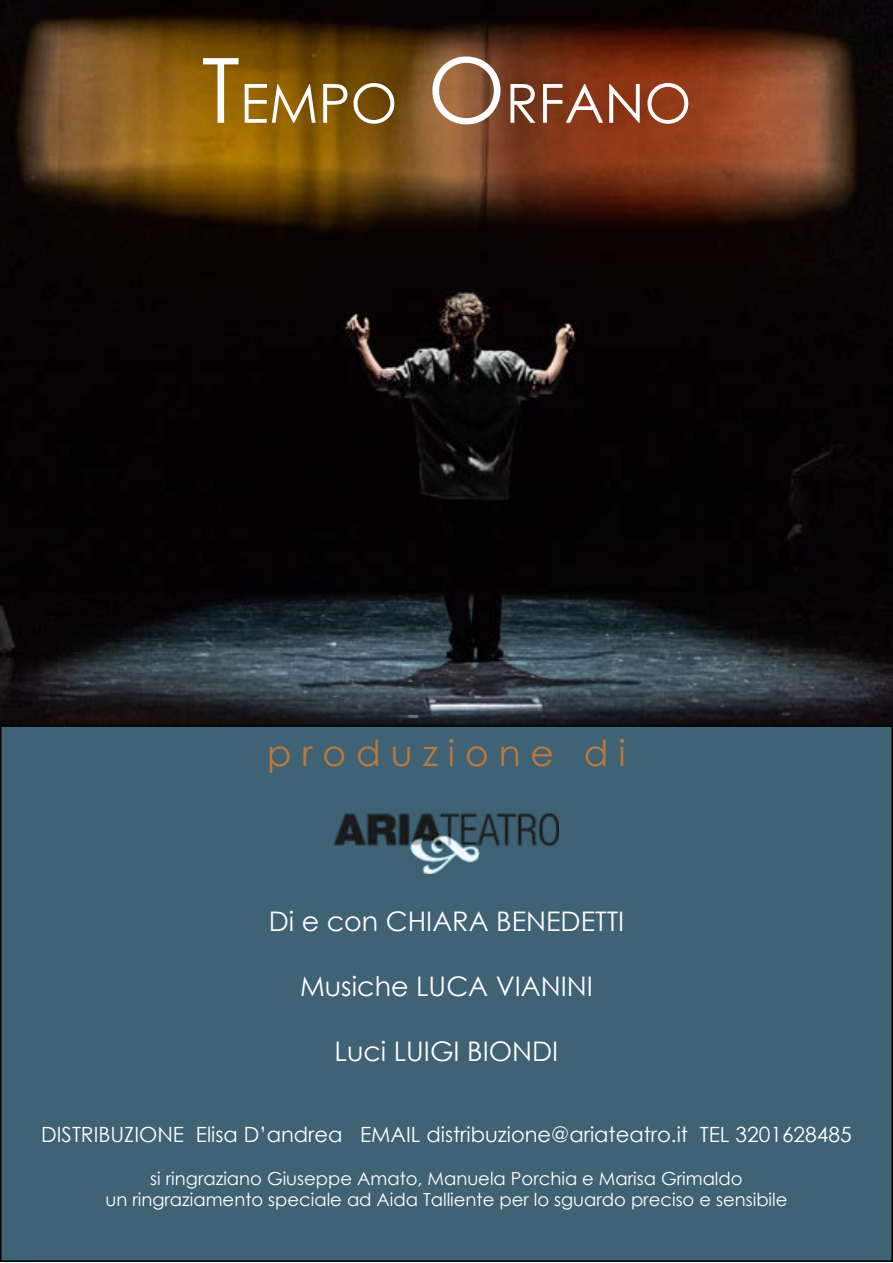
<style>
.page{position:relative;width:893px;height:1263px;background:#fff}
.page>*{position:absolute;margin:0;border:0;box-sizing:border-box;transform-origin:0 0}
.t1{font:54px "Century Gothic";color:#fff}
.t2{font:36px "Century Gothic";color:#bd783c}
.t3{font:27px "Century Gothic";color:#fff}
.t4{font:21px "Century Gothic";color:#fff}
.t5{font:18px/21.6px "Century Gothic";color:#fff;text-align:center}
.s1{font-size:90px}
</style>
<div class="page">
<img style="left:0;top:0;width:893px;height:725px">
<div style="left:1px;top:726px;width:891px;height:535px;background:#3f6274"></div>
<img style="left:334px;top:813px;width:225px;height:62px">
<h1 class="t1" style="left:202px;top:66px;width:491px"><span class="s1">T</span>EMPO <span class="s1">O</span>RFANO</h1>
<h2 class="t2" style="left:267px;top:728px;width:360px">p r o d u z i o n e d i</h2>
<h3 class="t3" style="left:269px;top:903px;width:357px">Di e con CHIARA BENEDETTI</h3>
<h3 class="t3" style="left:300px;top:967px;width:294px">Musiche LUCA VIANINI</h3>
<h3 class="t3" style="left:335px;top:1032px;width:225px">Luci LUIGI BIONDI</h3>
<p class="t4" style="left:41px;top:1119px;width:812px">DISTRIBUZIONE Elisa D’andrea EMAIL distribuzione@ariateatro.it TEL 3201628485</p>
<p class="t5" style="left:105px;top:1167px;width:684px">si ringraziano Giuseppe Amato, Manuela Porchia e Marisa Grimaldo<br>un ringraziamento speciale ad Aida Talliente per lo sguardo preciso e sensibile</p>
</div>
